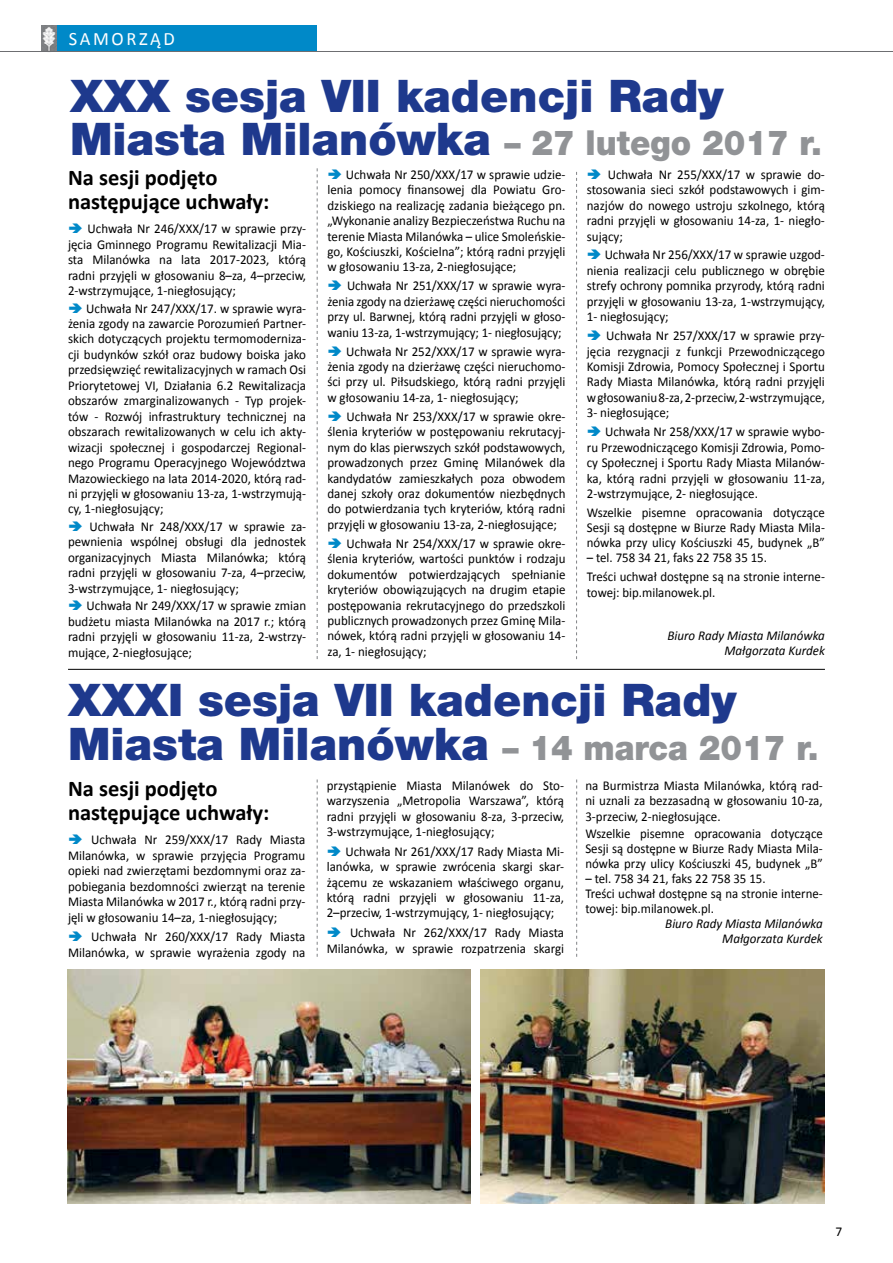
<style>
.page{position:relative;width:893px;height:1263px;background:#fff}
.page>*{position:absolute;margin:0;border:0;box-sizing:border-box;transform-origin:0 0}
.t1{font:900 45px/43.5px "Helvetica Neue LT Pro";color:#1e398d}
.t2{font:700 22.5px/24px "Calibri";color:#000}
.t3{font:18.9px "Calibri";letter-spacing:.14em;color:#fff}
.t4{font:13.5px/15.5px "Calibri";color:#000;text-align:justify;scale:.96 1}
.t5{font:13.5px/15px "Calibri";color:#000;text-align:justify;scale:.95 1}
.t6{font:italic 13.5px/15px "Calibri";color:#000;text-align:right;scale:.96 1}
.t7{font:13.5px "Calibri";color:#000}
.s1{font-size:34.5px;color:#919396}
</style>
<div class="page">
<div style="left:41px;top:25px;width:17px;height:26px;background:#808285"></div>
<div style="left:58px;top:25px;width:259px;height:26px;background:#0089c8"></div>
<img style="left:42px;top:27px;width:14px;height:24px">
<hr style="left:0;top:51px;width:893px;height:1px;background:#6d6e71">
<img style="left:67px;top:969px;width:404px;height:235px">
<img style="left:480px;top:969px;width:345px;height:234px">
<svg style="left:317px;top:168px;width:1px;height:491px"></svg>
<svg style="left:317px;top:779px;width:1px;height:178px"></svg>
<svg style="left:576px;top:779px;width:1px;height:178px"></svg>
<svg style="left:576px;top:172px;width:1px;height:487px"></svg>
<hr style="left:68px;top:669px;width:757px;height:1px;background:#000">
<h3 class="t3" style="left:69px;top:26px;width:107px">SAMORZĄD</h3>
<h1 class="t1" style="left:70px;top:74px;width:753px">XXX sesja VII kadencji Rady<br>Miasta Milanówka <span class="s1">– 27 lutego 2017 r.</span></h1>
<h2 class="t2" style="left:68px;top:166px;width:203px">Na sesji podjęto następujące uchwały:</h2>
<p class="t4" style="left:68px;top:221px;width:250px;text-indent:20px">Uchwała Nr 246/XXX/17 w sprawie przy&shy;jęcia Gminnego Programu Rewitalizacji Mia&shy;sta Milanówka na lata 2017-2023, którą radni przyjęli w głosowaniu 8–za, 4–przeciw, 2-wstrzymujące, 1-niegłosujący;</p>
<p class="t4" style="left:68px;top:300px;width:250px;text-indent:18px">Uchwała Nr 247/XXX/17. w sprawie wyra&shy;żenia zgody na zawarcie Porozumień Partner&shy;skich dotyczących projektu termomoderniza&shy;cji budynków szkół oraz budowy boiska jako przedsięwzięć rewitalizacyjnych w ramach Osi Priorytetowej VI, Działania 6.2 Rewitalizacja obszarów zmarginalizowanych - Typ projek&shy;tów - Rozwój infrastruktury technicznej na obszarach rewitalizowanych w celu ich akty&shy;wizacji społecznej i gospodarczej Regional&shy;nego Programu Operacyjnego Województwa Mazowieckiego na lata 2014-2020, którą rad&shy;ni przyjęli w głosowaniu 13-za, 1-wstrzymują&shy;cy, 1-niegłosujący;</p>
<p class="t4" style="left:68px;top:519px;width:250px;text-indent:21px">Uchwała Nr 248/XXX/17 w sprawie za&shy;pewnienia wspólnej obsługi dla jednostek organizacyjnych Miasta Milanówka; którą radni przyjęli w głosowaniu 7-za, 4–przeciw, 3-wstrzymujące, 1- niegłosujący;</p>
<p class="t4" style="left:68px;top:598px;width:250px;text-indent:19px">Uchwała Nr 249/XXX/17 w sprawie zmian budżetu miasta Milanówka na 2017 r.; którą radni przyjęli w głosowaniu 11-za, 2-wstrzy&shy;mujące, 2-niegłosujące;</p>
<p class="t4" style="left:327px;top:167px;width:250px;text-indent:18px">Uchwała Nr 250/XXX/17 w sprawie udzie&shy;lenia pomocy finansowej dla Powiatu Gro&shy;dziskiego na realizację zadania bieżącego pn. „Wykonanie analizy Bezpieczeństwa Ruchu na terenie Miasta Milanówka – ulice Smoleńskie&shy;go, Kościuszki, Kościelna”; którą radni przyjęli w głosowaniu 13-za, 2-niegłosujące;</p>
<p class="t5" style="left:327px;top:278px;width:252px;line-height:15.5px;text-indent:20px">Uchwała Nr 251/XXX/17 w sprawie wyra&shy;żenia zgody na dzierżawę części nieruchomości przy ul. Barwnej, którą radni przyjęli w głoso&shy;waniu 13-za, 1-wstrzymujący; 1- niegłosujący;</p>
<p class="t4" style="left:327px;top:343px;width:250px;text-indent:19px">Uchwała Nr 252/XXX/17 w sprawie wyra&shy;żenia zgody na dzierżawę części nieruchomo&shy;ści przy ul. Piłsudskiego, którą radni przyjęli w głosowaniu 14-za, 1- niegłosujący;</p>
<p class="t4" style="left:327px;top:409px;width:250px;text-indent:19px">Uchwała Nr 253/XXX/17 w sprawie okre&shy;ślenia kryteriów w postępowaniu rekrutacyj&shy;nym do klas pierwszych szkół podstawowych, prowadzonych przez Gminę Milanówek dla kandydatów zamieszkałych poza obwodem danej szkoły oraz dokumentów niezbędnych do potwierdzania tych kryteriów, którą radni przyjęli w głosowaniu 13-za, 2-niegłosujące;</p>
<p class="t4" style="left:327px;top:536px;width:250px;text-indent:19px">Uchwała Nr 254/XXX/17 w sprawie okre&shy;ślenia kryteriów, wartości punktów i rodzaju dokumentów potwierdzających spełnianie kryteriów obowiązujących na drugim etapie postępowania rekrutacyjnego do przedszkoli publicznych prowadzonych przez Gminę Mila&shy;nówek, którą radni przyjęli w głosowaniu 14- za, 1- niegłosujący;</p>
<p class="t4" style="left:587px;top:167px;width:250px;text-indent:21px">Uchwała Nr 255/XXX/17 w sprawie do&shy;stosowania sieci szkół podstawowych i gim&shy;nazjów do nowego ustroju szkolnego, którą radni przyjęli w głosowaniu 14-za, 1- niegło&shy;sujący;</p>
<p class="t4" style="left:587px;top:247px;width:250px;text-indent:18px">Uchwała Nr 256/XXX/17 w sprawie uzgod&shy;nienia realizacji celu publicznego w obrębie strefy ochrony pomnika przyrody, którą radni przyjęli w głosowaniu 13-za, 1-wstrzymujący, 1- niegłosujący;</p>
<p class="t4" style="left:587px;top:328px;width:250px;text-indent:20px">Uchwała Nr 257/XXX/17 w sprawie przy&shy;jęcia rezygnacji z funkcji Przewodniczącego Komisji Zdrowia, Pomocy Społecznej i Sportu Rady Miasta Milanówka, którą radni przyjęli wgłosowaniu 8-za, 2-przeciw, 2-wstrzymujące, 3- niegłosujące;</p>
<p class="t4" style="left:587px;top:424px;width:250px;text-indent:18px">Uchwała Nr 258/XXX/17 w sprawie wybo&shy;ru Przewodniczącego Komisji Zdrowia, Pomo&shy;cy Społecznej i Sportu Rady Miasta Milanów&shy;ka, którą radni przyjęli w głosowaniu 11-za, 2-wstrzymujące, 2- niegłosujące.</p>
<p class="t5" style="left:587px;top:505px;width:252px">Wszelkie pisemne opracowania dotyczące Sesji są dostępne w Biurze Rady Miasta Mila&shy;nówka przy ulicy Kościuszki 45, budynek „B”</p>
<p class="t5" style="left:587px;top:548px;width:252px;line-height:19.2px">– tel. 758 34 21, faks 22 758 35 15.<br>Treści uchwał dostępne są na stronie interne-</p>
<p class="t5" style="left:587px;top:585px;width:137px">towej: bip.milanowek.pl.</p>
<p class="t6" style="left:667px;top:627px;width:166px">Biuro Rady Miasta Milanówka<br>Małgorzata Kurdek</p>
<h1 class="t1" style="left:68px;top:678px;width:752px">XXXI sesja VII kadencji Rady<br>Miasta Milanówka <span class="s1">– 14 marca 2017 r.</span></h1>
<h2 class="t2" style="left:68px;top:777px;width:203px">Na sesji podjęto następujące uchwały:</h2>
<p class="t4" style="left:68px;top:832px;width:249px;text-indent:23px">Uchwała Nr 259/XXX/17 Rady Miasta Milanówka, w sprawie przyjęcia Programu opieki nad zwierzętami bezdomnymi oraz za&shy;pobiegania bezdomności zwierząt na terenie Miasta Milanówka w 2017 r., którą radni przy&shy;jęli w głosowaniu 14–za, 1-niegłosujący;</p>
<p class="t4" style="left:68px;top:929px;width:249px;text-align:right">Uchwała Nr 260/XXX/17 Rady Miasta<br>Milanówka, w sprawie wyrażenia zgody na</p>
<p class="t4" style="left:327px;top:777px;width:249px">przystąpienie Miasta Milanówek do Sto&shy;warzyszenia „Metropolia Warszawa”, którą radni przyjęli w głosowaniu 8-za, 3-przeciw, 3-wstrzymujące, 1-niegłosujący;</p>
<p class="t4" style="left:327px;top:843px;width:249px;text-indent:19px">Uchwała Nr 261/XXX/17 Rady Miasta Mi&shy;lanówka, w sprawie zwrócenia skargi skar&shy;żącemu ze wskazaniem właściwego organu, którą radni przyjęli w głosowaniu 11-za, 2–przeciw, 1-wstrzymujący, 1- niegłosujący;</p>
<p class="t4" style="left:327px;top:925px;width:249px;text-align:right">Uchwała Nr 262/XXX/17 Rady Miasta<br>Milanówka, w sprawie rozpatrzenia skargi</p>
<p class="t4" style="left:585px;top:777px;width:249px">na Burmistrza Miasta Milanówka, którą rad&shy;ni uznali za bezzasadną w głosowaniu 10-za, 3-przeciw, 2-niegłosujące.</p>
<p class="t5" style="left:585px;top:826px;width:251px">Wszelkie pisemne opracowania dotyczące Sesji są dostępne w Biurze Rady Miasta Mila&shy;nówka przy ulicy Kościuszki 45, budynek „B”</p>
<p class="t5" style="left:585px;top:870px;width:251px;text-align:left">– tel. 758 34 21, faks 22 758 35 15.<br>Treści uchwał dostępne są na stronie interne&shy;towej: bip.milanowek.pl.</p>
<p class="t6" style="left:665px;top:916px;width:166px">Biuro Rady Miasta Milanówka<br>Małgorzata Kurdek</p>
<p class="t7" style="left:836px;top:1223px;width:8px">7</p>
</div>
